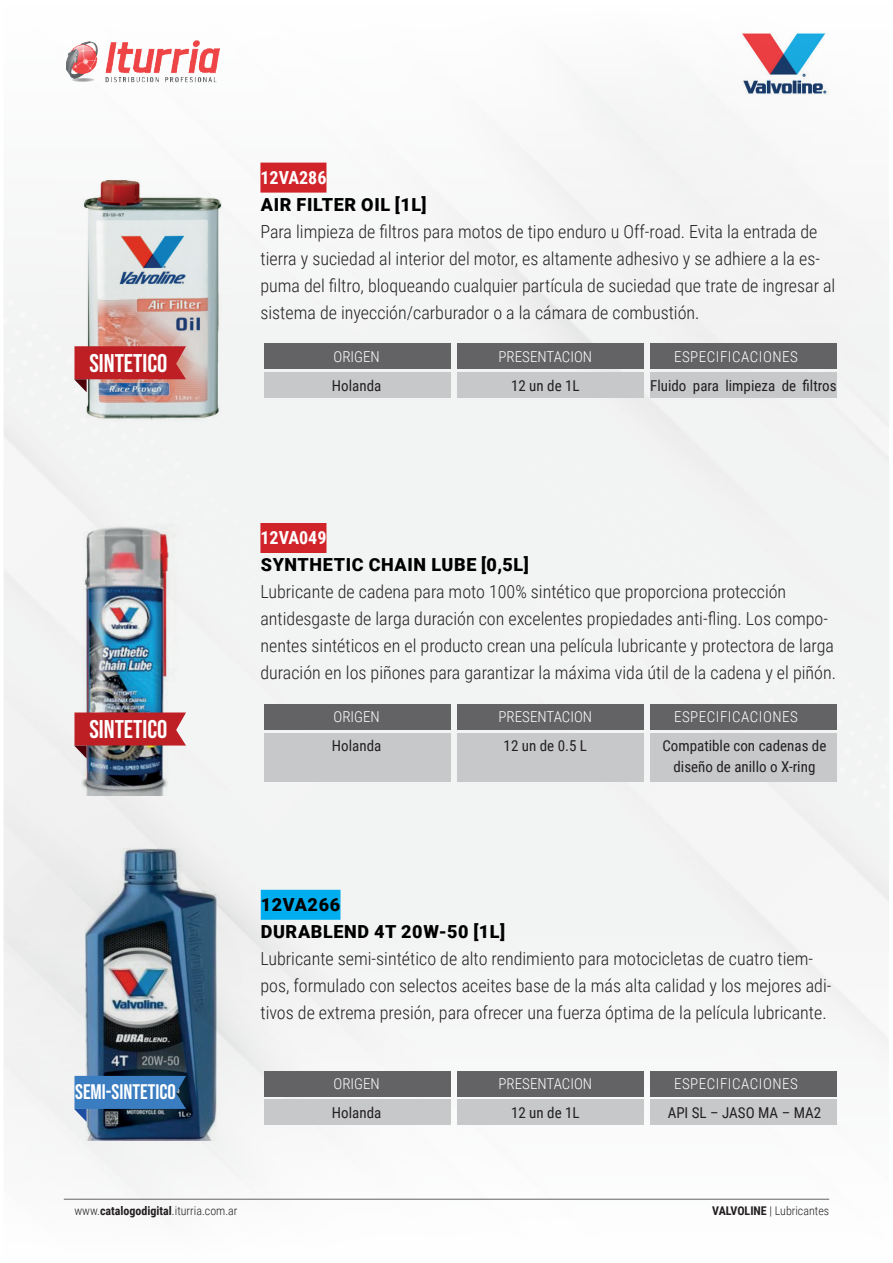
<style>
.page{position:relative;width:893px;height:1263px;background:#fff}
.page>*{position:absolute;margin:0;border:0;box-sizing:border-box;transform-origin:0 0}
.t1{font:25.5px "Bebas Neue";color:#fff}
.t2{font:21px "Bebas Neue";color:#fff}
.t3{font:300 18px/27px "Roboto Condensed";color:#231f20}
.t4{font:900 18px/27px "Roboto";letter-spacing:.035em;color:#000}
.t5{font:700 18px "Roboto Condensed";color:#fff}
.t6{font:15px/21px "Roboto Condensed";color:#231f20;text-align:center}
.t7{font:300 15px "Roboto Condensed";color:#fff}
.t8{font:300 15px "Roboto Condensed";letter-spacing:.035em;color:#fff}
.t9{font:300 12px "Roboto Condensed";color:#231f20}
.s1{font-weight:700}
</style>
<div class="page">
<div style="left:4px;top:349px;width:885px;height:566px;background:#f2f3f3"></div>
<div style="left:1px;top:915px;width:891px;height:348px;background:#f7f7f7"></div>
<div style="left:1px;top:1px;width:891px;height:348px;background:#f7f7f7"></div>
<hr style="left:64px;top:1199px;width:765px;height:1px;background:#636366">
<img style="left:742px;top:33px;width:85px;height:61px">
<img style="left:66px;top:40px;width:154px;height:43px">
<div style="left:457px;top:372px;width:186px;height:26px;background:#c7c8ca"></div>
<div style="left:651px;top:372px;width:186px;height:26px;background:#c7c8ca"></div>
<div style="left:264px;top:372px;width:187px;height:26px;background:#c7c8ca"></div>
<div style="left:457px;top:344px;width:186px;height:25px;background:#636366"></div>
<div style="left:651px;top:344px;width:186px;height:25px;background:#636366"></div>
<div style="left:264px;top:344px;width:187px;height:25px;background:#636366"></div>
<div style="left:260px;top:163px;width:66px;height:30px;background:#d1232a"></div>
<img style="left:55px;top:180px;width:175px;height:256px">
<div style="left:457px;top:733px;width:186px;height:48px;background:#c7c8ca"></div>
<div style="left:651px;top:733px;width:186px;height:48px;background:#c7c8ca"></div>
<div style="left:264px;top:733px;width:187px;height:48px;background:#c7c8ca"></div>
<div style="left:457px;top:704px;width:186px;height:26px;background:#636366"></div>
<div style="left:651px;top:704px;width:186px;height:26px;background:#636366"></div>
<div style="left:264px;top:704px;width:187px;height:26px;background:#636366"></div>
<div style="left:260px;top:523px;width:66px;height:30px;background:#d1232a"></div>
<img style="left:52px;top:515px;width:175px;height:280px">
<img style="left:74px;top:712px;width:112px;height:46px">
<div style="left:457px;top:1099px;width:186px;height:26px;background:#c7c8ca"></div>
<div style="left:651px;top:1099px;width:186px;height:26px;background:#c7c8ca"></div>
<div style="left:264px;top:1099px;width:187px;height:26px;background:#c7c8ca"></div>
<div style="left:457px;top:1071px;width:186px;height:25px;background:#636366"></div>
<div style="left:651px;top:1071px;width:186px;height:25px;background:#636366"></div>
<div style="left:264px;top:1071px;width:187px;height:25px;background:#636366"></div>
<div style="left:261px;top:890px;width:79px;height:30px;background:#00aeef"></div>
<img style="left:85px;top:848px;width:131px;height:293px">
<svg style="left:74px;top:1076px;width:112px;height:46px;background:#386ca0"></svg>
<svg style="left:74px;top:346px;width:112px;height:46px;background:#b5444b"></svg>
<h1 class="t1" style="left:89px;top:348px;width:80px">SINTETICO</h1>
<h1 class="t1" style="left:89px;top:714px;width:80px">SINTETICO</h1>
<p class="t2" style="left:75px;top:1080px;width:102px">SEMI-SINTETICO</p>
<p class="t5" style="left:260px;top:165px;width:68px">12VA286</p>
<p class="t4" style="left:261px;top:190px;width:167px">AIR FILTER OIL [1L]</p>
<p class="t3" style="left:260px;top:217px;width:576px">Para limpieza de filtros para motos de tipo enduro u Off-road. Evita la entrada de tierra y suciedad al interior del motor, es altamente adhesivo y se adhiere a la es&shy;puma del filtro, bloqueando cualquier partícula de suciedad que trate de ingresar al sistema de inyección/carburador o a la cámara de combustión.</p>
<p class="t7" style="left:333px;top:346px;width:48px">ORIGEN</p>
<p class="t7" style="left:498px;top:346px;width:95px">PRESENTACION</p>
<p class="t8" style="left:674px;top:346px;width:125px">ESPECIFICACIONES</p>
<p class="t6" style="left:332px;top:374px;width:51px">Holanda</p>
<p class="t6" style="left:511px;top:374px;width:70px">12 un de 1L</p>
<p class="t6" style="left:650px;top:374px;width:188px">Fluido para limpieza de filtros</p>
<p class="t5" style="left:260px;top:525px;width:68px">12VA049</p>
<p class="t4" style="left:261px;top:550px;width:269px">SYNTHETIC CHAIN LUBE [0,5L]</p>
<p class="t3" style="left:260px;top:577px;width:577px">Lubricante de cadena para moto 100% sintético que proporciona protección antidesgaste de larga duración con excelentes propiedades anti-fling. Los compo&shy;nentes sintéticos en el producto crean una película lubricante y protectora de larga duración en los piñones para garantizar la máxima vida útil de la cadena y el piñón.</p>
<p class="t7" style="left:333px;top:707px;width:48px">ORIGEN</p>
<p class="t7" style="left:498px;top:707px;width:95px">PRESENTACION</p>
<p class="t8" style="left:674px;top:707px;width:125px">ESPECIFICACIONES</p>
<p class="t6" style="left:332px;top:735px;width:51px">Holanda</p>
<p class="t6" style="left:504px;top:735px;width:85px">12 un de 0.5 L</p>
<p class="t6" style="left:662px;top:735px;width:165px">Compatible con cadenas de diseño de anillo o X-ring</p>
<p class="t4" style="left:261px;top:890px;width:246px">12VA266<br>DURABLEND 4T 20W-50 [1L]</p>
<p class="t3" style="left:260px;top:944px;width:573px">Lubricante semi-sintético de alto rendimiento para motocicletas de cuatro tiem&shy;pos, formulado con selectos aceites base de la más alta calidad y los mejores adi&shy;tivos de extrema presión, para ofrecer una fuerza óptima de la película lubricante.</p>
<p class="t7" style="left:333px;top:1073px;width:48px">ORIGEN</p>
<p class="t7" style="left:498px;top:1073px;width:95px">PRESENTACION</p>
<p class="t8" style="left:674px;top:1073px;width:125px">ESPECIFICACIONES</p>
<p class="t6" style="left:332px;top:1101px;width:51px">Holanda</p>
<p class="t6" style="left:511px;top:1101px;width:70px">12 un de 1L</p>
<p class="t6" style="left:668px;top:1101px;width:155px">API SL – JASO MA – MA2</p>
<p class="t9" style="left:74px;top:1202px;width:165px">www.<span class="s1">catalogodigital</span>.iturria.com.ar</p>
<p class="t9" style="left:712px;top:1202px;width:118px"><span class="s1">VALVOLINE</span> | Lubricantes</p>
</div>
